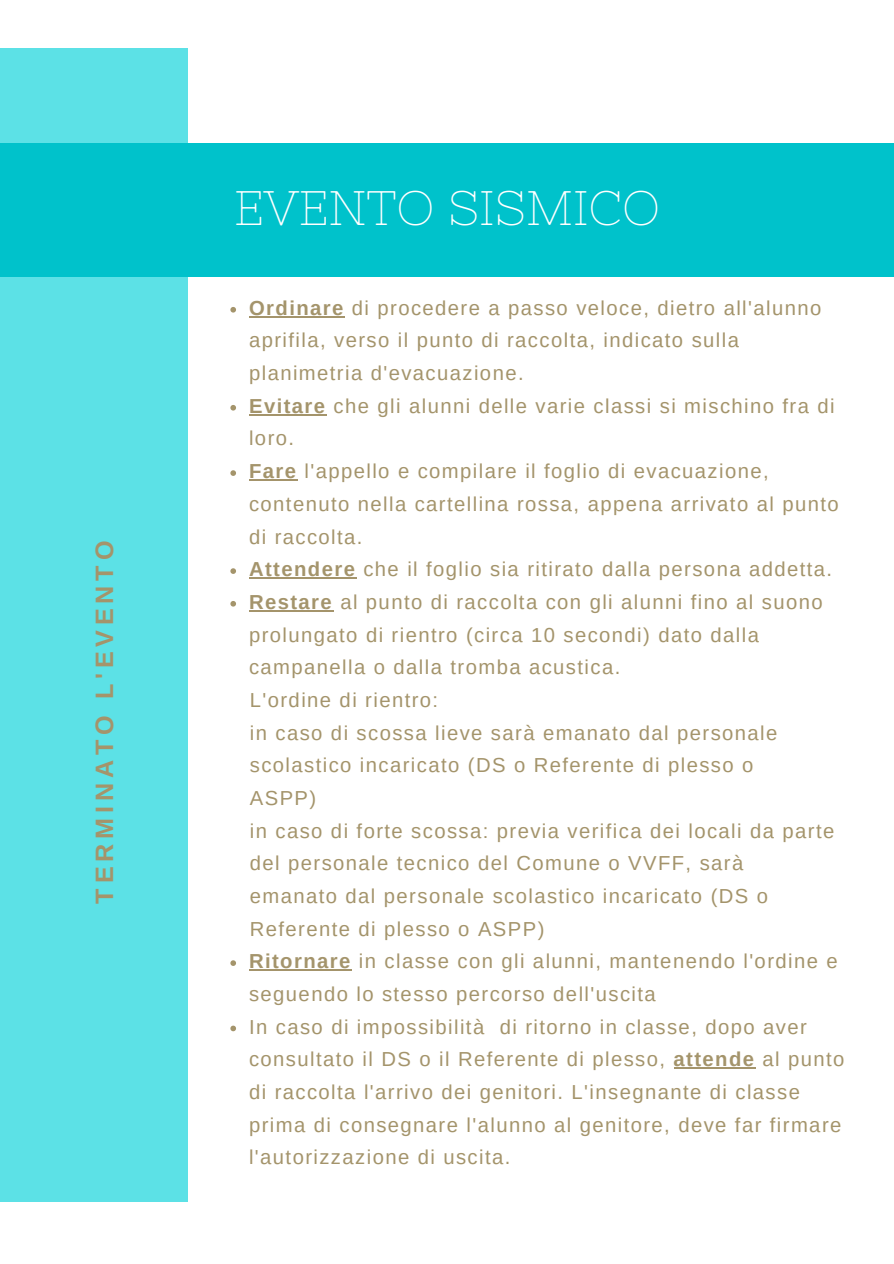
<style>
.page{position:relative;width:894px;height:1264px;background:#fff}
.page>*{position:absolute;margin:0;border:0;box-sizing:border-box;transform-origin:0 0}
.t1{font:48.3px "Nixie One";color:#fff}
.t2{font:700 25.2px "Arimo";letter-spacing:.19em;color:#a4946b}
.t3{font:20.25px/32.7px "Arimo";letter-spacing:.07em;color:#a4946b}
.s1{font-weight:700}
</style>
<div class="page">
<div style="left:0;top:48px;width:188px;height:1153px;background:#5ce1e6"></div>
<div style="left:0;top:144px;width:893px;height:133px;background:#00c2cb"></div>
<svg style="left:230px;top:307px;width:6px;height:5px"></svg>
<hr style="left:249px;top:316px;width:96px;height:1px;background:#a4946b">
<svg style="left:230px;top:405px;width:6px;height:5px"></svg>
<hr style="left:249px;top:414px;width:77px;height:1px;background:#a4946b">
<svg style="left:230px;top:470px;width:6px;height:6px"></svg>
<hr style="left:249px;top:479px;width:48px;height:1px;background:#a4946b">
<svg style="left:230px;top:568px;width:6px;height:6px"></svg>
<hr style="left:249px;top:577px;width:107px;height:1px;background:#a4946b">
<svg style="left:230px;top:601px;width:6px;height:5px"></svg>
<hr style="left:249px;top:610px;width:84px;height:1px;background:#a4946b">
<svg style="left:230px;top:960px;width:6px;height:5px"></svg>
<hr style="left:249px;top:969px;width:103px;height:1px;background:#a4946b">
<svg style="left:230px;top:1025px;width:6px;height:6px"></svg>
<hr style="left:673px;top:1067px;width:82px;height:1px;background:#a4946b">
<p class="t2" style="left:90px;top:903px;width:364px;rotate:-90deg">TERMINATO L'EVENTO</p>
<p class="t1" style="left:234px;top:180px;width:427px">EVENTO SISMICO</p>
<p class="t3" style="left:249px;top:291px;width:573px"><span class="s1">Ordinare</span> di procedere a passo veloce, dietro all'alunno aprifila, verso il punto di raccolta, indicato sulla planimetria d'evacuazione.</p>
<p class="t3" style="left:249px;top:389px;width:587px"><span class="s1">Evitare</span> che gli alunni delle varie classi si mischino fra di loro.</p>
<p class="t3" style="left:249px;top:455px;width:591px"><span class="s1">Fare</span> l'appello e compilare il foglio di evacuazione, contenuto nella cartellina rossa, appena arrivato al punto di raccolta.</p>
<p class="t3" style="left:249px;top:553px;width:584px"><span class="s1">Attendere</span> che il foglio sia ritirato dalla persona addetta.</p>
<p class="t3" style="left:249px;top:585px;width:575px"><span class="s1">Restare</span> al punto di raccolta con gli alunni fino al suono prolungato di rientro (circa 10 secondi) dato dalla campanella o dalla tromba acustica.</p>
<p class="t3" style="left:250px;top:683px;width:190px">L'ordine di rientro:</p>
<p class="t3" style="left:250px;top:716px;width:529px">in caso di scossa lieve sarà emanato dal personale</p>
<p class="t3" style="left:250px;top:748px;width:505px">scolastico incaricato (DS o Referente di plesso o</p>
<p class="t3" style="left:250px;top:781px;width:68px">ASPP)</p>
<p class="t3" style="left:250px;top:814px;width:586px">in caso di forte scossa: previa verifica dei locali da parte</p>
<p class="t3" style="left:250px;top:846px;width:495px">del personale tecnico del Comune o VVFF, sarà</p>
<p class="t3" style="left:250px;top:879px;width:519px">emanato dal personale scolastico incaricato (DS o</p>
<p class="t3" style="left:250px;top:912px;width:296px">Referente di plesso o ASPP)</p>
<p class="t3" style="left:249px;top:944px;width:590px"><span class="s1">Ritornare</span> in classe con gli alunni, mantenendo l'ordine e seguendo lo stesso percorso dell'uscita</p>
<p class="t3" style="left:249px;top:1010px;width:596px">In caso di impossibilità di ritorno in classe, dopo aver consultato il DS o il Referente di plesso, <span class="s1">attende</span> al punto di raccolta l'arrivo dei genitori. L'insegnante di classe prima di consegnare l'alunno al genitore, deve far firmare l'autorizzazione di uscita.</p>
</div>
